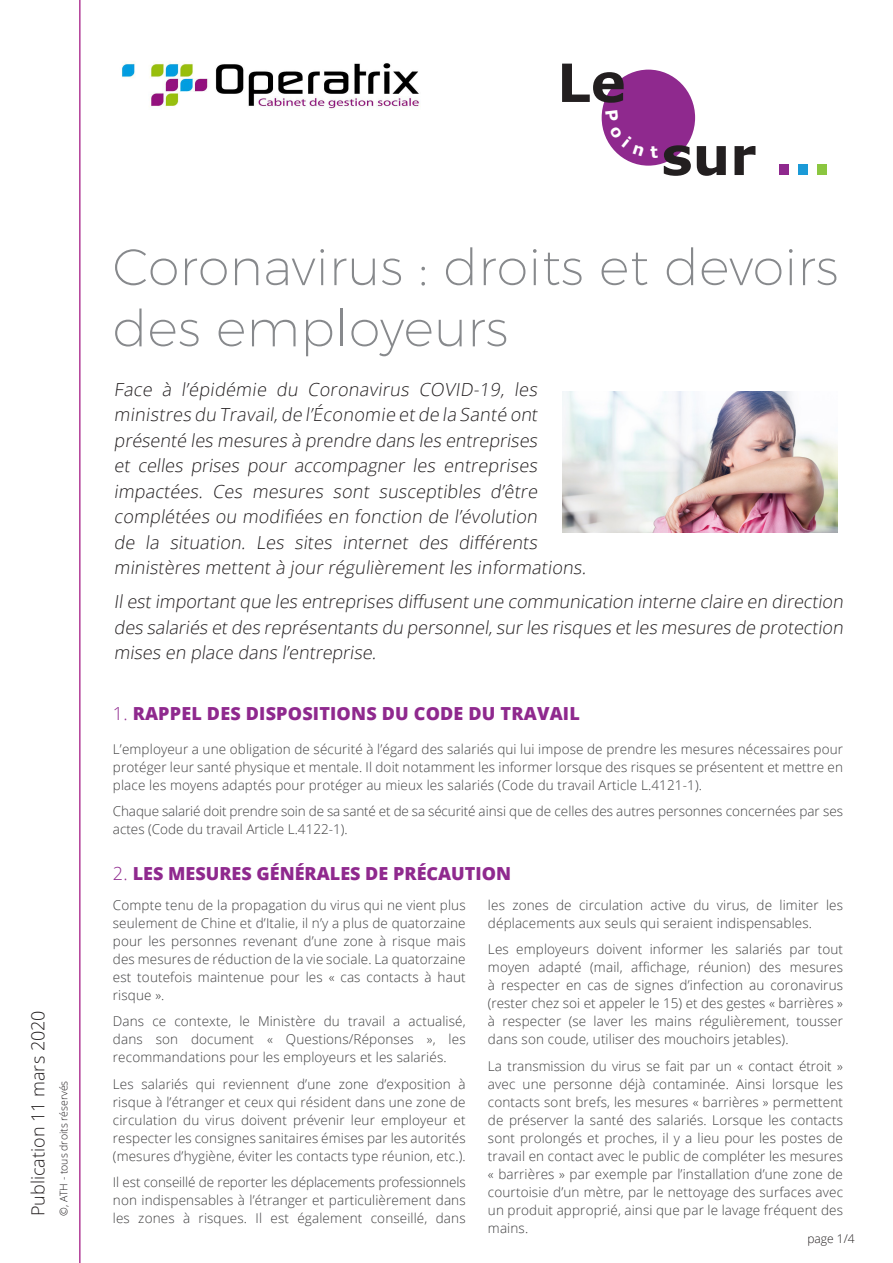
<style>
.page{position:relative;width:893px;height:1263px;background:#fff}
.page>*{position:absolute;margin:0;border:0;box-sizing:border-box;transform-origin:0 0}
.t1{font:700 52.8px "Verdana";color:#231f20}
.t2{font:200 51px/61.2px "Montserrat";letter-spacing:.01em;color:#87898c}
.Texte_encart{font:300 18px/25.5px "Open Sans";color:#231f20}
.t3{font:800 18px "Open Sans";letter-spacing:.01em;color:#8f298e}
.Texte{font:300 13.5px/18px "Open Sans";letter-spacing:.01em;color:#3e3e3f;text-align:justify}
.t4{font:300 12px "Open Sans";color:#231f20}
.t5{font:300 10.5px "Open Sans";color:#231f20}
.s1{color:#8f298e}
.s2{color:#1b9ad7}
.s3{color:#8bc640}
.s4{font-weight:300}
</style>
<div class="page">
<svg style="left:79px;top:0;width:2px;height:1263px;background:#c36baf"></svg>
<img style="left:563px;top:392px;width:275px;height:140px">
<div style="left:602px;top:70px;width:93px;height:96px;background:#8f298e;border-radius:50%"></div>
<img style="left:122px;top:61px;width:298px;height:48px">
<svg style="left:605px;top:135px;width:17px;height:22px"></svg>
<p class="Texte_encart" style="left:25px;top:1216px;width:207px;rotate:-90deg">Publication 11 mars 2020</p>
<p class="t5" style="left:57px;top:1216px;width:137px;rotate:-90deg">©, ATH - tous droits réservés</p>
<p class="t1" style="left:557px;top:45px;width:70px">Le</p>
<p class="t1" style="left:661px;top:118px;width:172px">sur <span class="s1">.</span><span class="s2">.</span><span class="s3">.</span></p>
<p class="t2" style="left:113px;top:235px;width:727px">Coronavirus : droits et devoirs des employeurs</p>
<p class="Texte_encart" style="left:114px;top:376px;width:477px">Face à l’épidémie du Coronavirus COVID-19, les ministres du Travail,de l’Économie et de la Santé ont présenté les mesures à prendre dans les entreprises<br>et celles prises pour accompagner les entreprises impactées. Ces mesures sont susceptibles d’être complétées ou modifiées en fonction de l’évolution<br>de la situation. Les sites internet des différents ministères mettent à jour régulièrement les informations.</p>
<p class="Texte_encart" style="left:114px;top:589px;width:734px;text-align:justify">Ilestimportantque les entreprises diffusentune communication interne claire en direction des salariés etdes représentants du personnel,sur les risques etles mesures de protection mises en place dans l’entreprise.</p>
<p class="t3" style="left:113px;top:699px;width:468px"><span class="s4">1.</span> RAPPEL DES DISPOSITIONS DU CODE DU TRAVAIL</p>
<p class="Texte" style="left:113px;top:739px;width:732px">L’employeur a une obligation de sécurité à l’égard des salariés qui lui impose de prendre les mesures nécessaires pour protéger leur santé physique et mentale. Il doit notamment les informer lorsque des risques se présentent et mettre en place les moyens adaptés pour protéger au mieux les salariés (Code du travail Article L.4121-1).</p>
<p class="Texte" style="left:113px;top:802px;width:732px">Chaque salarié doit prendre soin de sa santé et de sa sécurité ainsi que de celles des autres personnes concernées par ses actes (Code du travail Article L.4122-1).</p>
<p class="t3" style="left:113px;top:860px;width:400px"><span class="s4">2.</span> LES MESURES GÉNÉRALES DE PRÉCAUTION</p>
<p class="Texte" style="left:113px;top:895px;width:354px">Compte tenu de la propagation du virus qui ne vient plus seulement de Chine et d’Italie, il n’y a plus de quatorzaine pour les personnes revenant d’une zone à risque mais des mesures de réduction de la vie sociale. La quatorzaine est toutefois maintenue pour les « cas contacts à haut risque ».</p>
<p class="Texte" style="left:113px;top:1012px;width:354px">Dans ce contexte, le Ministère du travail a actualisé, dans son document « Questions/Réponses », les recommandations pour les employeurs et les salariés.</p>
<p class="Texte" style="left:113px;top:1074px;width:354px">Les salariés qui reviennent d’une zone d’exposition à risque à l’étranger et ceux qui résident dans une zone de circulation du virus doivent prévenir leur employeur et respecter les consignes sanitaires émises par les autorités (mesures d’hygiène, éviter les contacts type réunion, etc.).</p>
<p class="Texte" style="left:113px;top:1173px;width:354px">Il est conseillé de reporter les déplacements professionnels non indispensables à l’étranger et particulièrement dans les zones à risques. Il est également conseillé, dans</p>
<p class="Texte" style="left:488px;top:895px;width:357px">les zones de circulation active du virus, de limiter les déplacements aux seuls qui seraient indispensables.</p>
<p class="Texte" style="left:488px;top:940px;width:357px">Les employeurs doivent informer les salariés par tout moyen adapté (mail, affichage, réunion) des mesures à respecter en cas de signes d’infection au coronavirus (rester chez soi et appeler le 15) et des gestes « barrières » à respecter (se laver les mains régulièrement, tousser dans son coude, utiliser des mouchoirs jetables).</p>
<p class="Texte" style="left:488px;top:1056px;width:357px">La transmission du virus se fait par un « contact étroit » avec une personne déjà contaminée. Ainsi lorsque les contacts sont brefs, les mesures « barrières » permettent de préserver la santé des salariés. Lorsque les contacts sont prolongés et proches, il y a lieu pour les postes de travail en contact avec le public de compléter les mesures « barrières » par exemple par l’installation d’une zone de courtoisie d’un mètre, par le nettoyage des surfaces avec un produit approprié, ainsi que par le lavage fréquent des mains.</p>
<p class="t4" style="left:807px;top:1230px;width:49px">page 1/4</p>
</div>
